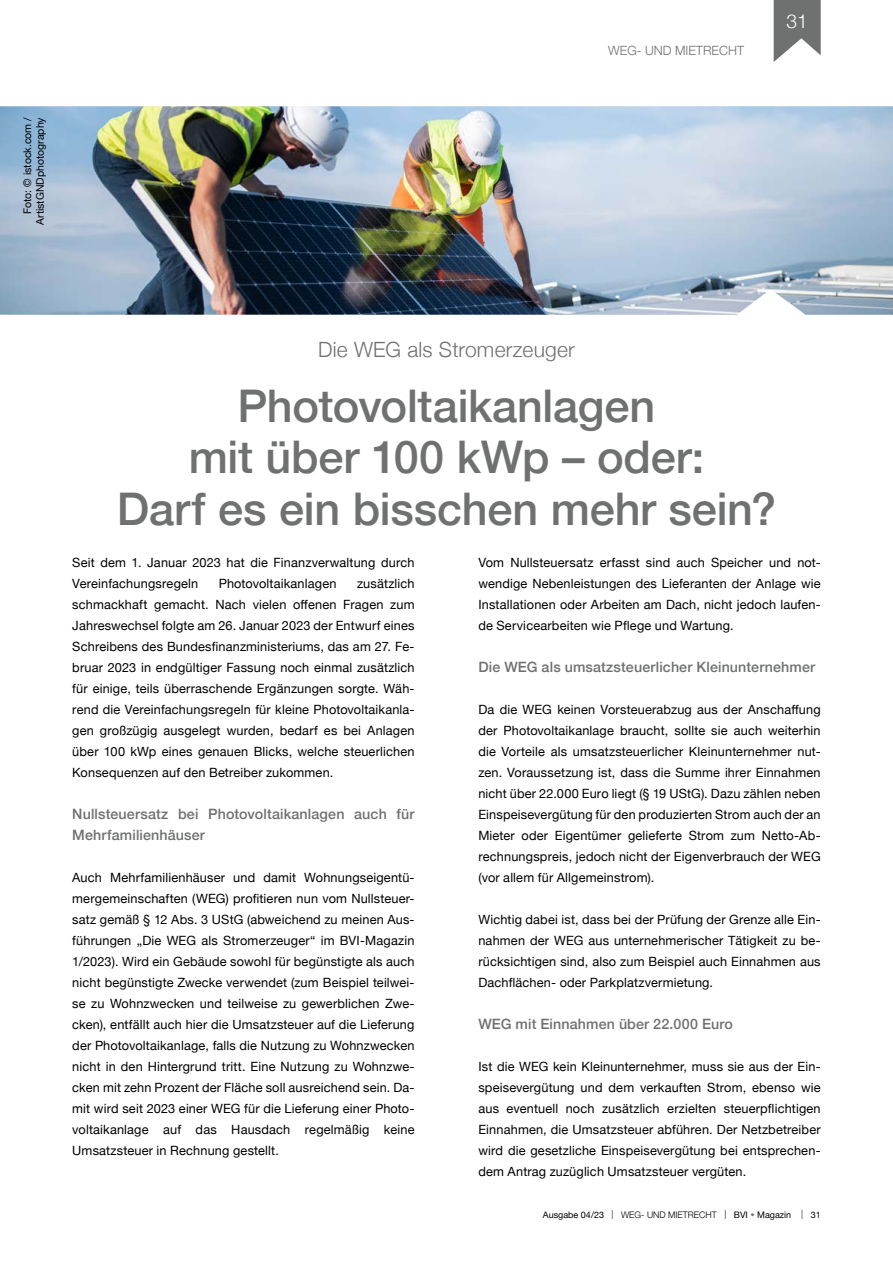
<style>
.page{position:relative;width:893px;height:1263px;background:#fff}
.page>*{position:absolute;margin:0;border:0;box-sizing:border-box;transform-origin:0 0}
.HEADLINE_GRAU{font:500 45px/51.4px "Helvetica Neue";letter-spacing:-.005em;color:#6f7070;text-align:center}
.Subheadline{font:300 21px "Helvetica Neue";letter-spacing:.01em;color:#6f7070}
.t1{font:300 19.2px "Helvetica Neue";color:#fff}
.ZWISCHENHEADLINE_GRAU{font:500 14.25px/21px "Helvetica Neue";letter-spacing:.01em;color:#6f7070}
.Fließtext{font:12.75px/21px "Helvetica Neue";letter-spacing:.015em;color:#000;text-align:justify}
.Kapitelname{font:300 12.75px "Helvetica Neue";color:#6f7070}
.t2{font:10.5px/12.6px "Helvetica Neue";color:#000;text-align:right}
.t3{font:9px "Helvetica Neue";color:#000}
.s1{font-weight:300}
.s2{font-family:"Minion Pro";color:#6f7070}
</style>
<div class="page">
<svg style="left:774px;top:0;width:47px;height:62px"></svg>
<img style="left:0;top:106px;width:893px;height:209px">
<p class="t2" style="left:22px;top:225px;width:109px;rotate:-90deg">Foto: © istock.com /<br>ArtistGNDphotography</p>
<p class="Kapitelname" style="left:608px;top:40px;width:137px">WEG- UND MIETRECHT</p>
<h3 class="t1" style="left:786px;top:6px;width:23px">31</h3>
<p class="Subheadline" style="left:318px;top:333px;width:258px">Die WEG als Stromerzeuger</p>
<p class="HEADLINE_GRAU" style="left:117px;top:377px;width:661px">Photovoltaikanlagen<br>mit über 100 kWp – oder:<br>Darf es ein bisschen mehr sein?</p>
<p class="Fließtext" style="left:72px;top:553px;width:344px">Seit dem 1. Januar 2023 hat die Finanzverwaltung durch<br>Vereinfachungsregeln</p>
<p class="Fließtext" style="left:72px;top:574px;width:344px;text-indent:285px">zusätzlich schmackhaft gemacht. Nach vielen offenen Fragen zum Jahreswechsel folgte am 26. Januar 2023 der Entwurf eines Schreibens des Bundesfinanzministeriums, das am 27. Fe&shy;bruar 2023 in endgültiger Fassung noch einmal zusätzlich für einige, teils überraschende Ergänzungen sorgte. Wäh&shy;rend die Vereinfachungsregeln für kleine Photovoltaikanla&shy;gen großzügig ausgelegt wurden, bedarf es bei Anlagen über 100 kWp eines genauen Blicks, welche steuerlichen Konsequenzen auf den Betreiber zukommen.</p>
<p class="ZWISCHENHEADLINE_GRAU" style="left:72px;top:802px;width:344px">Nullsteuersatz bei Photovoltaikanlagen auch für<br>Mehrfamilienhäuser</p>
<p class="Fließtext" style="left:72px;top:868px;width:344px">Auch Mehrfamilienhäuser und damit Wohnungseigentü&shy;mergemeinschaften (WEG) profitieren nun vom Nullsteuer&shy;satz gemäß § 12 Abs. 3 UStG (abweichend zu meinen Aus&shy;führungen „Die WEG als Stromerzeuger“ im BVI-Magazin 1/2023). Wird ein Gebäude sowohl für begünstigte als auch nicht begünstigte Zwecke verwendet (zum Beispiel teilwei&shy;se zu Wohnzwecken und teilweise zu gewerblichen Zwe&shy;cken), entfällt auch hier die Umsatzsteuer auf die Lieferung der Photovoltaikanlage, falls die Nutzung zu Wohnzwecken nicht in den Hintergrund tritt. Eine Nutzung zu Wohnzwe&shy;cken mit zehn Prozent der Fläche soll ausreichend sein. Da&shy;mit wird seit 2023 einer WEG für die Lieferung einer Photo&shy;voltaikanlage auf das Hausdach regelmäßig keine Umsatzsteuer in Rechnung gestellt.</p>
<p class="Fließtext" style="left:219px;top:574px;width:119px">Photovoltaikanlagen</p>
<p class="Fließtext" style="left:478px;top:553px;width:344px">Vom Nullsteuersatz erfasst sind auch Speicher und not&shy;wendige Nebenleistungen des Lieferanten der Anlage wie Installationen oder Arbeiten am Dach, nicht jedoch laufen&shy;de Servicearbeiten wie Pflege und Wartung.</p>
<p class="ZWISCHENHEADLINE_GRAU" style="left:478px;top:655px;width:338px">Die WEG als umsatzsteuerlicher Kleinunternehmer</p>
<p class="Fließtext" style="left:478px;top:700px;width:344px">Da die WEG keinen Vorsteuerabzug aus der Anschaffung der Photovoltaikanlage braucht, sollte sie auch weiterhin die Vorteile als umsatzsteuerlicher Kleinunternehmer nut&shy;zen. Voraussetzung ist, dass die Summe ihrer Einnahmen nicht über 22.000 Euro liegt (§ 19 UStG). Dazu zählen neben Einspeisevergütung für den produzierten Strom auch der an Mieter oder Eigentümer gelieferte Strom zum Netto-Ab&shy;rechnungspreis, jedoch nicht der Eigenverbrauch der WEG (vor allem für Allgemeinstrom).</p>
<p class="Fließtext" style="left:478px;top:910px;width:344px">Wichtig dabei ist, dass bei der Prüfung der Grenze alle Ein&shy;nahmen der WEG aus unternehmerischer Tätigkeit zu be&shy;rücksichtigen sind, also zum Beispiel auch Einnahmen aus Dachflächen- oder Parkplatzvermietung.</p>
<p class="ZWISCHENHEADLINE_GRAU" style="left:478px;top:1012px;width:256px">WEG mit Einnahmen über 22.000 Euro</p>
<p class="Fließtext" style="left:478px;top:1057px;width:344px">Ist die WEG kein Kleinunternehmer, muss sie aus der Ein&shy;speisevergütung und dem verkauften Strom, ebenso wie aus eventuell noch zusätzlich erzielten steuerpflichtigen Einnahmen, die Umsatzsteuer abführen. Der Netzbetreiber wird die gesetzliche Einspeisevergütung bei entsprechen&shy;dem Antrag zuzüglich Umsatzsteuer vergüten.</p>
<p class="t3" style="left:543px;top:1208px;width:279px">Ausgabe 04/23 <span class="s1">| WEG- UND MIETRECHT |</span> BVI <span class="s2">◆</span> Magazin <span class="s1">|</span> 31</p>
</div>
